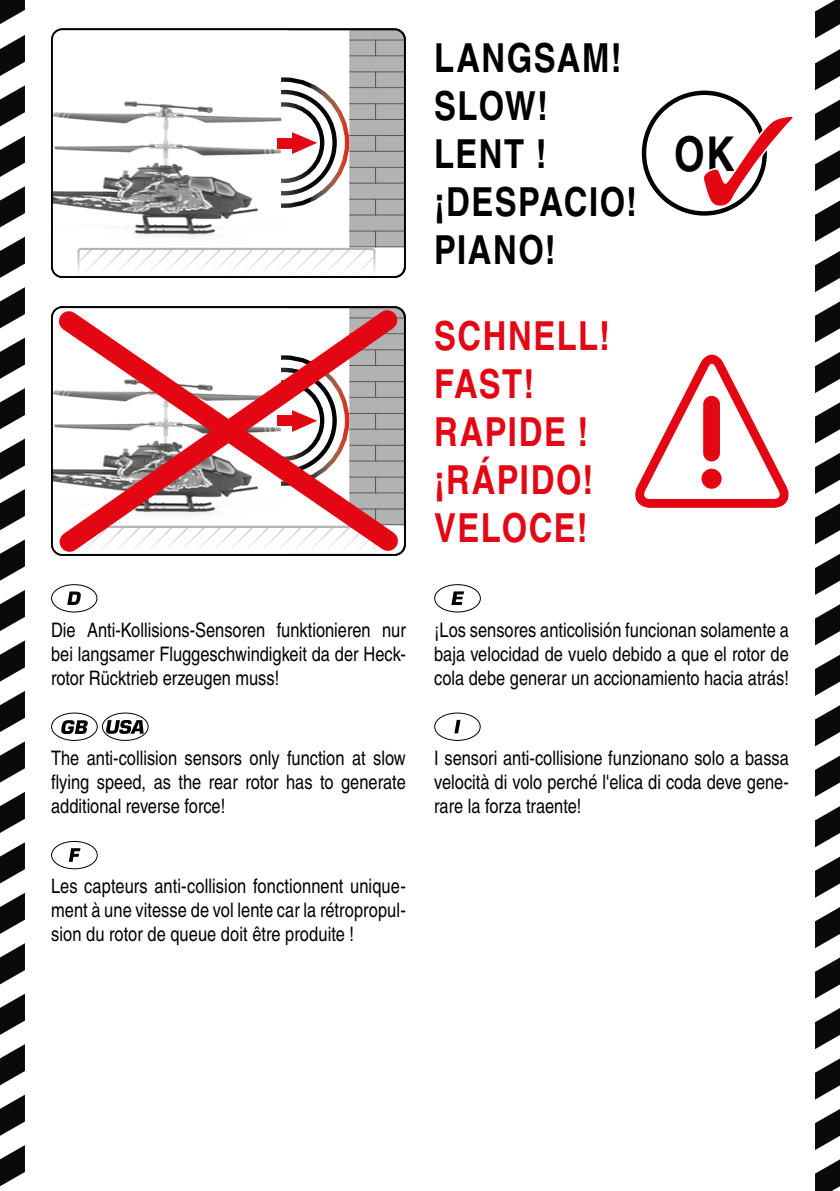
<style>
.page{position:relative;width:840px;height:1191px;background:#fff}
.page>*{position:absolute;margin:0;border:0;box-sizing:border-box;transform-origin:0 0}
.t1{font:48px "Nimbus San LOT Bol Con";color:#000}
.t2{font:40px/48px "Nimbus San LOT Bol Con";letter-spacing:.035em;color:#e30613}
.t3{font:40px/48px "Nimbus San LOT Bol Con";letter-spacing:.035em;color:#000}
.t4{font:20px/24px "Nimbus San LOT Reg Con";color:#000;text-align:justify}
</style>
<div class="page">
<svg style="left:815px;top:49px;width:25px;height:41px"></svg>
<svg style="left:815px;top:99px;width:25px;height:42px"></svg>
<svg style="left:815px;top:150px;width:25px;height:41px"></svg>
<svg style="left:815px;top:200px;width:25px;height:42px"></svg>
<svg style="left:815px;top:251px;width:25px;height:41px"></svg>
<svg style="left:815px;top:301px;width:25px;height:42px"></svg>
<svg style="left:815px;top:352px;width:25px;height:41px"></svg>
<svg style="left:815px;top:402px;width:25px;height:42px"></svg>
<svg style="left:815px;top:453px;width:25px;height:41px"></svg>
<svg style="left:815px;top:503px;width:25px;height:41px"></svg>
<svg style="left:815px;top:553px;width:25px;height:42px"></svg>
<svg style="left:815px;top:604px;width:25px;height:41px"></svg>
<svg style="left:815px;top:654px;width:25px;height:42px"></svg>
<svg style="left:815px;top:705px;width:25px;height:41px"></svg>
<svg style="left:815px;top:755px;width:25px;height:42px"></svg>
<svg style="left:815px;top:806px;width:25px;height:41px"></svg>
<svg style="left:815px;top:856px;width:25px;height:42px"></svg>
<svg style="left:815px;top:907px;width:25px;height:41px"></svg>
<svg style="left:815px;top:957px;width:25px;height:41px"></svg>
<svg style="left:815px;top:1008px;width:25px;height:41px"></svg>
<svg style="left:815px;top:1058px;width:25px;height:41px"></svg>
<svg style="left:815px;top:1109px;width:25px;height:41px"></svg>
<svg style="left:815px;top:1159px;width:25px;height:32px"></svg>
<svg style="left:815px;top:0;width:25px;height:39px"></svg>
<svg style="left:0;top:35px;width:25px;height:41px"></svg>
<svg style="left:0;top:85px;width:25px;height:42px"></svg>
<svg style="left:0;top:136px;width:25px;height:41px"></svg>
<svg style="left:0;top:186px;width:25px;height:41px"></svg>
<svg style="left:0;top:237px;width:25px;height:41px"></svg>
<svg style="left:0;top:287px;width:25px;height:41px"></svg>
<svg style="left:0;top:337px;width:25px;height:42px"></svg>
<svg style="left:0;top:388px;width:25px;height:41px"></svg>
<svg style="left:0;top:438px;width:25px;height:42px"></svg>
<svg style="left:0;top:489px;width:25px;height:41px"></svg>
<svg style="left:0;top:539px;width:25px;height:42px"></svg>
<svg style="left:0;top:590px;width:25px;height:41px"></svg>
<svg style="left:0;top:640px;width:25px;height:41px"></svg>
<svg style="left:0;top:691px;width:25px;height:41px"></svg>
<svg style="left:0;top:741px;width:25px;height:41px"></svg>
<svg style="left:0;top:792px;width:25px;height:41px"></svg>
<svg style="left:0;top:842px;width:25px;height:41px"></svg>
<svg style="left:0;top:892px;width:25px;height:42px"></svg>
<svg style="left:0;top:943px;width:25px;height:41px"></svg>
<svg style="left:0;top:993px;width:25px;height:42px"></svg>
<svg style="left:0;top:1044px;width:25px;height:41px"></svg>
<svg style="left:0;top:1094px;width:25px;height:41px"></svg>
<svg style="left:0;top:1145px;width:25px;height:41px"></svg>
<svg style="left:0;top:0;width:25px;height:24px"></svg>
<div style="left:356px;top:29px;width:38px;height:11px;background:#b3b2b2"></div>
<div style="left:356px;top:56px;width:38px;height:16px;background:#b3b2b2"></div>
<div style="left:356px;top:215px;width:38px;height:16px;background:#b3b2b2"></div>
<div style="left:349px;top:29px;width:7px;height:11px;background:#b3b2b2"></div>
<div style="left:349px;top:56px;width:7px;height:16px;background:#b3b2b2"></div>
<div style="left:349px;top:215px;width:7px;height:16px;background:#b3b2b2"></div>
<svg style="left:394px;top:29px;width:10px;height:11px"></svg>
<div style="left:394px;top:56px;width:10px;height:16px;background:#b3b2b2"></div>
<div style="left:394px;top:215px;width:10px;height:16px;background:#b3b2b2"></div>
<svg style="left:349px;top:40px;width:53px;height:16px"></svg>
<img style="left:54px;top:31px;width:227px;height:244px">
<div style="left:51px;top:28px;width:354px;height:250px;border:2px solid #000;border-radius:10px"></div>
<div style="left:277px;top:138px;width:16px;height:10px;background:#e30613"></div>
<svg style="left:281px;top:72px;width:123px;height:143px"></svg>
<svg style="left:78px;top:231px;width:326px;height:44px"></svg>
<div style="left:77px;top:248px;width:298px;height:28px;border:2px solid #9d9d9c;border-radius:3px"></div>
<svg style="left:51px;top:306px;width:355px;height:250px"></svg>
<svg style="left:635px;top:354px;width:154px;height:154px"></svg>
<div style="left:702px;top:396px;width:17px;height:65px;background:#e30613;border-radius:8px"></div>
<div style="left:701px;top:469px;width:20px;height:20px;background:#e30613;border-radius:50%"></div>
<div style="left:641px;top:91px;width:125px;height:125px;border:4px solid #000;border-radius:50%"></div>
<svg style="left:704px;top:114px;width:89px;height:94px"></svg>
<div style="left:51px;top:584px;width:46px;height:28px;border:1px solid #000;border-radius:50%"></div>
<svg style="left:67px;top:591px;width:14px;height:14px"></svg>
<svg style="left:102px;top:713px;width:46px;height:27px"></svg>
<div style="left:102px;top:712px;width:46px;height:29px;border:1px solid #000;border-radius:50%"></div>
<svg style="left:106px;top:720px;width:38px;height:14px"></svg>
<div style="left:51px;top:712px;width:47px;height:29px;border:1px solid #000;border-radius:50%"></div>
<svg style="left:61px;top:720px;width:27px;height:14px"></svg>
<div style="left:51px;top:841px;width:47px;height:28px;border:1px solid #000;border-radius:50%"></div>
<svg style="left:69px;top:848px;width:11px;height:13px"></svg>
<div style="left:434px;top:584px;width:46px;height:28px;border:1px solid #000;border-radius:50%"></div>
<svg style="left:451px;top:591px;width:13px;height:14px"></svg>
<div style="left:434px;top:712px;width:46px;height:29px;border:1px solid #000;border-radius:50%"></div>
<svg style="left:454px;top:720px;width:6px;height:13px"></svg>
<h2 class="t3" style="left:434px;top:35px;width:204px">LANGSAM!<br>SLOW!<br>LENT ! ¡DESPACIO!<br>PIANO!</h2>
<h2 class="t2" style="left:434px;top:313px;width:177px">SCHNELL!<br>FAST!<br>RAPIDE ! ¡RÁPIDO!<br>VELOCE!</h2>
<h1 class="t1" style="left:673px;top:124px;width:62px">OK</h1>
<p class="t4" style="left:51px;top:618px;width:356px">Die Anti-Kollisions-Sensoren funktionieren nur bei langsamer Fluggeschwindigkeit da der Heck&shy;rotor Rücktrieb erzeugen muss!</p>
<p class="t4" style="left:51px;top:746px;width:356px">The anti-collision sensors only function at slow flying speed, as the rear rotor has to generate additional reverse force!</p>
<p class="t4" style="left:51px;top:874px;width:356px">Les capteurs anti-collision fonctionnent unique&shy;ment à une vitesse de vol lente car la rétropropul&shy;sion du rotor de queue doit être produite !</p>
<p class="t4" style="left:434px;top:618px;width:356px">¡Los sensores anticolisión funcionan solamente a baja velocidad de vuelo debido a que el rotor de cola debe generar un accionamiento hacia atrás!</p>
<p class="t4" style="left:434px;top:746px;width:356px">I sensori anti-collisione funzionano solo a bassa velocità di volo perché l'elica di coda deve gene&shy;rare la forza traente!</p>
</div>
